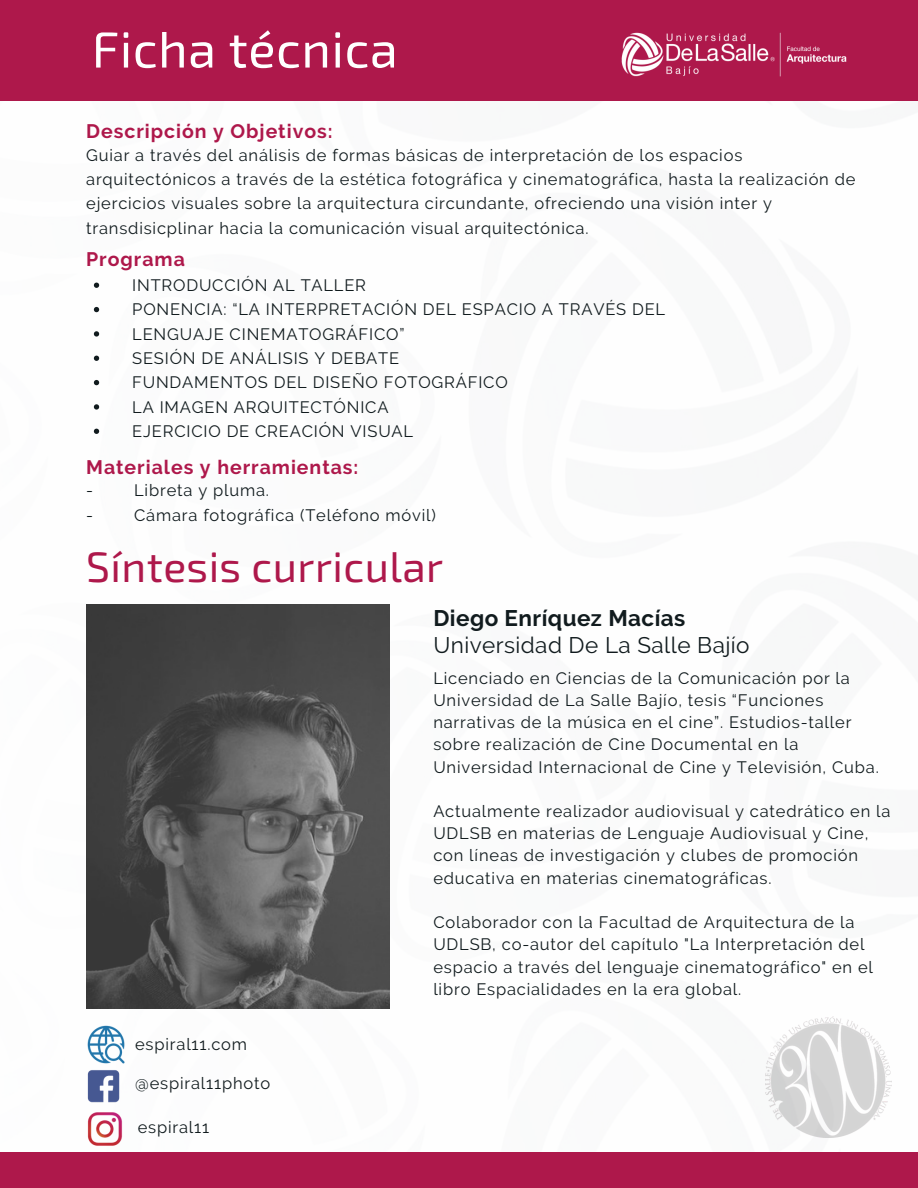
<style>
.page{position:relative;width:918px;height:1188px;background:#fff}
.page>*{position:absolute;margin:0;border:0;box-sizing:border-box;transform-origin:0 0}
.t1{font:50.85px "Exo 2";letter-spacing:.01em;color:#fff}
.t2{font:42.6px "Exo 2";letter-spacing:.01em;color:#ae184b}
.t3{font:22.5px "Raleway";letter-spacing:.02em;color:#111b1e}
.t4{font:700 22.5px "Raleway";letter-spacing:.02em;color:#111b1e}
.t5{font:700 19.5px "Raleway";letter-spacing:.05em;color:#ae184b}
.t6{font:16.5px/22.2px "Raleway";letter-spacing:.05em;color:#111b1e}
</style>
<div class="page">
<div style="left:0;top:0;width:918px;height:101px;background:#ae184b"></div>
<div style="left:0;top:1153px;width:918px;height:35px;background:#ae184b"></div>
<svg style="left:94px;top:283px;width:5px;height:5px"></svg>
<svg style="left:94px;top:307px;width:5px;height:5px"></svg>
<svg style="left:94px;top:331px;width:5px;height:6px"></svg>
<svg style="left:94px;top:356px;width:5px;height:5px"></svg>
<svg style="left:94px;top:380px;width:5px;height:5px"></svg>
<svg style="left:94px;top:404px;width:5px;height:6px"></svg>
<svg style="left:94px;top:429px;width:5px;height:5px"></svg>
<img style="left:621px;top:32px;width:226px;height:45px">
<img style="left:86px;top:605px;width:304px;height:404px">
<img style="left:87px;top:1025px;width:38px;height:37px">
<img style="left:765px;top:1016px;width:126px;height:122px">
<img style="left:87px;top:1062px;width:38px;height:41px">
<img style="left:87px;top:1112px;width:36px;height:34px">
<h1 class="t1" style="left:92px;top:17px;width:307px">Ficha técnica</h1>
<p class="t5" style="left:86px;top:120px;width:248px">Descripción y Objetivos:</p>
<p class="t6" style="left:86px;top:143px;width:771px;line-height:24.3px">Guiar a través del análisis de formas básicas de interpretación de los espacios arquitectónicos a través de la estética fotográfica y cinematográfica, hasta la realización de ejercicios visuales sobre la arquitectura circundante, ofreciendo una visión inter y transdisicplinar hacia la comunicación visual arquitectónica.</p>
<p class="t5" style="left:86px;top:247px;width:100px">Programa</p>
<p class="t6" style="left:132px;top:273px;width:534px;line-height:24.3px">INTRODUCCIÓN AL TALLER<br>PONENCIA: “LA INTERPRETACIÓN DEL ESPACIO A TRAVÉS DEL<br>LENGUAJE CINEMATOGRÁFICO”<br>SESIÓN DE ANÁLISIS Y DEBATE<br>FUNDAMENTOS DEL DISEÑO FOTOGRÁFICO<br>LA IMAGEN ARQUITECTÓNICA<br>EJERCICIO DE CREACIÓN VISUAL</p>
<p class="t5" style="left:86px;top:456px;width:274px">Materiales y herramientas:</p>
<p class="t6" style="left:86px;top:479px;width:8px">-</p>
<p class="t6" style="left:134px;top:479px;width:136px">Libreta y pluma.</p>
<p class="t6" style="left:86px;top:504px;width:8px">-</p>
<p class="t6" style="left:134px;top:504px;width:303px">Cámara fotográfica (Teléfono móvil)</p>
<h2 class="t2" style="left:86px;top:539px;width:359px">Síntesis curricular</h2>
<h3 class="t4" style="left:433px;top:605px;width:254px">Diego Enríquez Macías</h3>
<h3 class="t3" style="left:433px;top:631px;width:318px">Universidad De La Salle Bajío</h3>
<p class="t6" style="left:433px;top:667px;width:447px">Licenciado en Ciencias de la Comunicación por la Universidad de La Salle Bajío, tesis “Funciones narrativas de la música en el cine”. Estudios-taller sobre realización de Cine Documental en la Universidad Internacional de Cine y Televisión, Cuba.</p>
<p class="t6" style="left:433px;top:800px;width:459px">Actualmente realizador audiovisual y catedrático en la UDLSB en materias de Lenguaje Audiovisual y Cine, con líneas de investigación y clubes de promoción educativa en materias cinematográficas.</p>
<p class="t6" style="left:433px;top:911px;width:441px">Colaborador con la Facultad de Arquitectura de la UDLSB, co-autor del capítulo "La Interpretación del espacio a través del lenguaje cinematográfico" en el libro Espacialidades en la era global.</p>
<p class="t6" style="left:135px;top:1033px;width:113px">espiral11.com</p>
<p class="t6" style="left:135px;top:1072px;width:137px">@espiral11photo</p>
<p class="t6" style="left:138px;top:1116px;width:73px">espiral11</p>
</div>
